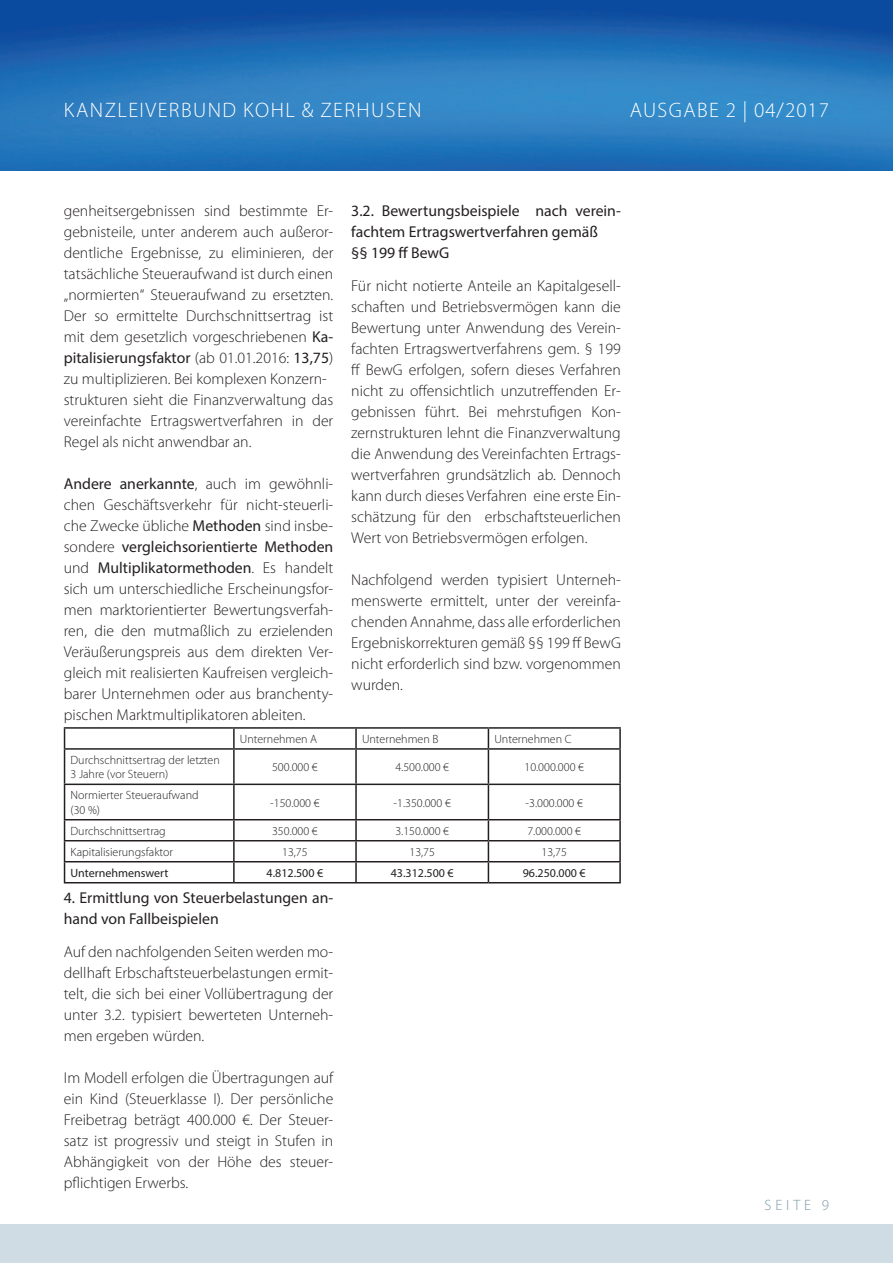
<style>
.page{position:relative;width:893px;height:1263px;background:#fff}
.page>*{position:absolute;margin:0;border:0;box-sizing:border-box;transform-origin:0 0}
.t1{font:300 21px "Myriad Pro";letter-spacing:.07em;color:#fff}
.t2{font:300 15.75px/21px "Myriad Pro";color:#231f20;text-align:justify}
.t3{font:15.75px/21px "Myriad Pro";color:#231f20}
.t4{font:300 15px "Myriad Pro";letter-spacing:.26em;color:#7d9aa9}
.t5{font:300 12px/14.4px "Myriad Pro";color:#231f20}
.t6{font:12px "Myriad Pro";color:#231f20}
.s1{font-weight:400}
</style>
<div class="page">
<img style="left:0;top:0;width:893px;height:170px">
<div style="left:0;top:1225px;width:893px;height:38px;background:#d0dce3"></div>
<hr style="left:64px;top:727px;width:170px;height:2px;background:#231f20">
<svg style="left:64px;top:729px;width:1px;height:19px"></svg>
<hr style="left:234px;top:727px;width:122px;height:2px;background:#231f20">
<svg style="left:233px;top:729px;width:2px;height:19px"></svg>
<hr style="left:356px;top:727px;width:132px;height:2px;background:#231f20">
<svg style="left:355px;top:729px;width:2px;height:19px"></svg>
<hr style="left:488px;top:727px;width:133px;height:2px;background:#231f20">
<svg style="left:488px;top:729px;width:1px;height:19px"></svg>
<svg style="left:619px;top:729px;width:2px;height:19px"></svg>
<hr style="left:64px;top:748px;width:170px;height:2px;background:#231f20">
<hr style="left:64px;top:750px;width:1px;height:33px;background:#231f20">
<hr style="left:234px;top:748px;width:122px;height:2px;background:#231f20">
<hr style="left:233px;top:750px;width:2px;height:33px;background:#231f20">
<hr style="left:356px;top:748px;width:132px;height:2px;background:#231f20">
<hr style="left:355px;top:750px;width:2px;height:33px;background:#231f20">
<hr style="left:488px;top:748px;width:133px;height:2px;background:#231f20">
<hr style="left:488px;top:750px;width:1px;height:33px;background:#231f20">
<hr style="left:619px;top:750px;width:2px;height:33px;background:#231f20">
<hr style="left:64px;top:783px;width:170px;height:2px;background:#231f20">
<hr style="left:64px;top:785px;width:1px;height:34px;background:#231f20">
<hr style="left:234px;top:783px;width:122px;height:2px;background:#231f20">
<hr style="left:233px;top:785px;width:2px;height:34px;background:#231f20">
<hr style="left:356px;top:783px;width:132px;height:2px;background:#231f20">
<hr style="left:355px;top:785px;width:2px;height:34px;background:#231f20">
<hr style="left:488px;top:783px;width:133px;height:2px;background:#231f20">
<hr style="left:488px;top:785px;width:1px;height:34px;background:#231f20">
<hr style="left:619px;top:785px;width:2px;height:34px;background:#231f20">
<hr style="left:64px;top:819px;width:170px;height:1px;background:#231f20">
<hr style="left:234px;top:819px;width:122px;height:1px;background:#231f20">
<hr style="left:233px;top:820px;width:2px;height:20px;background:#231f20">
<hr style="left:356px;top:819px;width:132px;height:1px;background:#231f20">
<hr style="left:355px;top:820px;width:2px;height:20px;background:#231f20">
<hr style="left:488px;top:819px;width:133px;height:1px;background:#231f20">
<hr style="left:619px;top:820px;width:2px;height:20px;background:#231f20">
<hr style="left:64px;top:840px;width:170px;height:1px;background:#231f20">
<hr style="left:234px;top:840px;width:122px;height:1px;background:#231f20">
<hr style="left:233px;top:841px;width:2px;height:20px;background:#231f20">
<hr style="left:356px;top:840px;width:132px;height:1px;background:#231f20">
<hr style="left:355px;top:841px;width:2px;height:20px;background:#231f20">
<hr style="left:488px;top:840px;width:133px;height:1px;background:#231f20">
<hr style="left:619px;top:841px;width:2px;height:20px;background:#231f20">
<hr style="left:64px;top:861px;width:170px;height:1px;background:#231f20">
<svg style="left:64px;top:820px;width:1px;height:62px"></svg>
<hr style="left:234px;top:861px;width:122px;height:1px;background:#231f20">
<hr style="left:233px;top:862px;width:2px;height:20px;background:#231f20">
<hr style="left:356px;top:861px;width:132px;height:1px;background:#231f20">
<hr style="left:355px;top:862px;width:2px;height:20px;background:#231f20">
<hr style="left:488px;top:861px;width:133px;height:1px;background:#231f20">
<svg style="left:488px;top:820px;width:1px;height:62px"></svg>
<hr style="left:619px;top:862px;width:2px;height:20px;background:#231f20">
<hr style="left:64px;top:882px;width:170px;height:1px;background:#231f20">
<hr style="left:234px;top:882px;width:122px;height:1px;background:#231f20">
<hr style="left:356px;top:882px;width:132px;height:1px;background:#231f20">
<hr style="left:488px;top:882px;width:133px;height:1px;background:#231f20">
<h1 class="t1" style="left:64px;top:98px;width:359px">KANZLEIVERBUND KOHL &amp; ZERHUSEN</h1>
<h1 class="t1" style="left:630px;top:98px;width:201px">AUSGABE 2 | 04/2017</h1>
<p class="t2" style="left:64px;top:200px;width:271px;text-align:left">genheitsergebnissen sind bestimmte Er&shy;gebnisteile, unter anderem auch außeror&shy;dentliche Ergebnisse, zu eliminieren, der tatsächliche Steueraufwand ist durch einen „normierten“ Steueraufwand zu ersetzten.<br>Der so ermittelte Durchschnittsertrag ist mit dem gesetzlich vorgeschriebenen <span class="s1">Ka&shy;pitalisierungsfaktor</span> (ab 01.01.2016: <span class="s1">13,75</span>) zu multiplizieren. Bei komplexen Konzern&shy;strukturen sieht die Finanzverwaltung das vereinfachte Ertragswertverfahren in der Regel als nicht anwendbar an.</p>
<p class="t2" style="left:64px;top:473px;width:271px"><span class="s1">Andere anerkannte</span>, auch im gewöhnli&shy;chen Geschäftsverkehr für nicht-steuerli&shy;che Zwecke übliche <span class="s1">Methoden</span> sind insbe&shy;sondere <span class="s1">vergleichsorientierte Methoden </span>und <span class="s1">Multiplikatormethoden</span>. Es handelt sich um unterschiedliche Erscheinungsfor&shy;men marktorientierter Bewertungsverfah&shy;ren, die den mutmaßlich zu erzielenden Veräußerungspreis aus dem direkten Ver&shy;gleich mit realisierten Kaufreisen vergleich&shy;barer Unternehmen oder aus branchenty&shy;pischen Marktmultiplikatoren ableiten.</p>
<p class="t3" style="left:351px;top:200px;width:271px">3.2. Bewertungsbeispiele nach verein&shy;fachtem Ertragswertverfahren gemäß<br>§§ 199 BewG</p>
<p class="t2" style="left:351px;top:275px;width:271px">Für nicht notierte Anteile an Kapitalgesell&shy;schaften und Betriebsvermögen kann die Bewertung unter Anwendung des Verein&shy;fachten Ertragswertverfahrens gem. § 199 ff BewG erfolgen, sofern dieses Verfahren nicht zu offensichtlich unzutreffenden Er&shy;gebnissen führt. Bei mehrstufigen Kon&shy;zernstrukturen lehnt die Finanzverwaltung die Anwendung des Vereinfachten Ertrags&shy;wertverfahren grundsätzlich ab. Dennoch kann durch dieses Verfahren eine erste Ein&shy;schätzung für den erbschaftsteuerlichen Wert von Betriebsvermögen erfolgen.</p>
<p class="t2" style="left:351px;top:569px;width:271px">Nachfolgend werden typisiert Unterneh&shy;menswerte ermittelt, unter der vereinfa&shy;chenden Annahme, dass alle erforderlichen Ergebniskorrekturen gemäß §§ 199 ff BewG nicht erforderlich sind bzw. vorgenommen wurden.</p>
<p class="t5" style="left:240px;top:732px;width:79px">Unternehmen A</p>
<p class="t5" style="left:362px;top:732px;width:78px">Unternehmen B</p>
<p class="t5" style="left:494px;top:732px;width:79px">Unternehmen C</p>
<p class="t5" style="left:71px;top:753px;width:151px">Durchschnittsertrag der letzten<br>3 Jahre (vor Steuern)</p>
<p class="t5" style="left:272px;top:760px;width:47px">500.000 €</p>
<p class="t5" style="left:395px;top:760px;width:55px">4.500.000 €</p>
<p class="t5" style="left:524px;top:760px;width:61px">10.000.000 €</p>
<p class="t5" style="left:71px;top:788px;width:130px">Normierter Steueraufwand (30 %)</p>
<p class="t5" style="left:270px;top:795px;width:51px">-150.000 €</p>
<p class="t5" style="left:394px;top:795px;width:59px">-1.350.000 €</p>
<p class="t5" style="left:526px;top:795px;width:59px">-3.000.000 €</p>
<p class="t5" style="left:71px;top:824px;width:97px">Durchschnittsertrag</p>
<p class="t5" style="left:272px;top:824px;width:47px">350.000 €</p>
<p class="t5" style="left:395px;top:824px;width:55px">3.150.000 €</p>
<p class="t5" style="left:527px;top:824px;width:55px">7.000.000 €</p>
<p class="t5" style="left:71px;top:845px;width:104px">Kapitalisierungsfaktor</p>
<p class="t5" style="left:282px;top:845px;width:27px">13,75</p>
<p class="t5" style="left:409px;top:845px;width:27px">13,75</p>
<p class="t5" style="left:541px;top:845px;width:27px">13,75</p>
<p class="t6" style="left:71px;top:865px;width:99px">Unternehmenswert</p>
<p class="t6" style="left:267px;top:865px;width:58px">4.812.500 €</p>
<p class="t6" style="left:391px;top:865px;width:64px">43.312.500 €</p>
<p class="t6" style="left:523px;top:865px;width:64px">96.250.000 €</p>
<p class="t3" style="left:64px;top:887px;width:271px">4. Ermittlung von Steuerbelastungen an&shy;hand von Fallbeispielen</p>
<p class="t2" style="left:64px;top:941px;width:271px">Auf den nachfolgenden Seiten werden mo&shy;dellhaft Erbschaftsteuerbelastungen ermit&shy;telt, die sich bei einer Vollübertragung der unter 3.2. typisiert bewerteten Unterneh&shy;men ergeben würden.</p>
<p class="t2" style="left:64px;top:1067px;width:271px">Im Modell erfolgen die Übertragungen auf ein Kind (Steuerklasse I). Der persönliche Freibetrag beträgt 400.000 €. Der Steuer&shy;satz ist progressiv und steigt in Stufen in Abhängigkeit von der Höhe des steuer&shy;pflichtigen Erwerbs.</p>
<p class="t4" style="left:765px;top:1197px;width:66px">SEITE 9</p>
</div>
